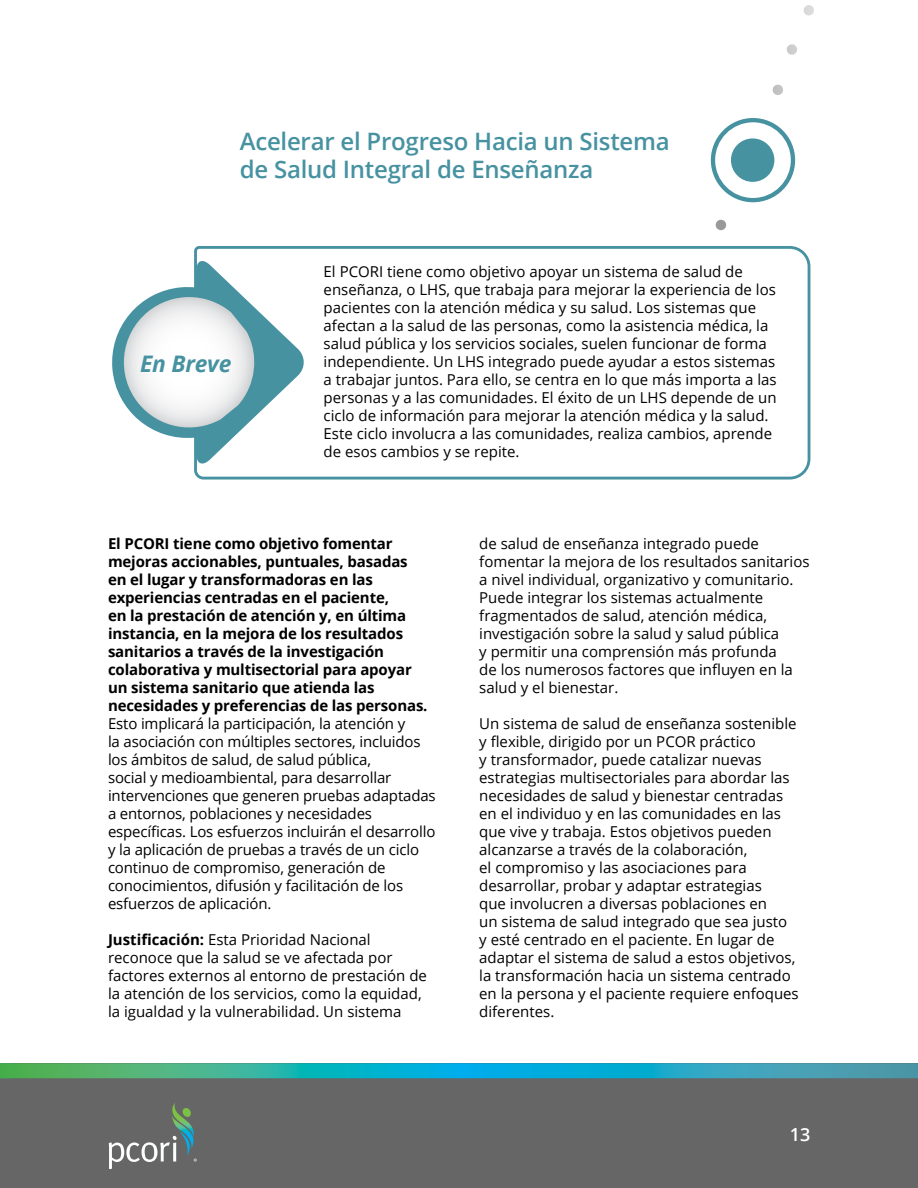
<style>
.page{position:relative;width:918px;height:1188px;background:#fff}
.page>*{position:absolute;margin:0;border:0;box-sizing:border-box;transform-origin:0 0}
.t1{font:600 24px/28.8px "Open Sans";letter-spacing:-.01em;color:#4792a1}
.t2{font:italic 700 22.8px "Open Sans";letter-spacing:-.01em;color:#4792a1}
.t3{font:600 18px "Open Sans";color:#fff}
.t4{font:15px/18px "Open Sans";color:#000}
.s1{font-weight:700}
</style>
<div class="page">
<div style="left:0;top:1063px;width:918px;height:125px;background:#666"></div>
<svg style="left:460px;top:1063px;width:458px;height:15px;background:#25a4c6"></svg>
<svg style="left:0;top:1063px;width:460px;height:15px;background:#30b299"></svg>
<svg style="left:194px;top:246px;width:617px;height:234px"></svg>
<svg style="left:112px;top:258px;width:194px;height:209px"></svg>
<svg style="left:716px;top:220px;width:10px;height:10px"></svg>
<svg style="left:109px;top:1103px;width:88px;height:66px"></svg>
<svg style="left:711px;top:118px;width:84px;height:84px"></svg>
<p class="t1" style="left:240px;top:126px;width:432px">Acelerar el Progreso Hacia un Sistema de Salud Integral de Enseñanza</p>
<p class="t2" style="left:140px;top:348px;width:93px">En Breve</p>
<p class="t4" style="left:324px;top:262px;width:455px">El PCORI tiene como objetivo apoyar un sistema de salud de enseñanza, o LHS, que trabaja para mejorar la experiencia de los pacientes con la atención médica y su salud. Los sistemas que afectan a la salud de las personas, como la asistencia médica, la salud pública y los servicios sociales, suelen funcionar de forma independiente. Un LHS integrado puede ayudar a estos sistemas a trabajar juntos. Para ello, se centra en lo que más importa a las personas y a las comunidades. El éxito de un LHS depende de un ciclo de información para mejorar la atención médica y la salud.<br>Este ciclo involucra a las comunidades, realiza cambios, aprende de esos cambios y se repite.</p>
<p class="t4" style="left:108px;top:534px;width:329px"><span class="s1">El PCORI tiene como objetivo fomentar mejoras accionables, puntuales, basadas<br>en el lugar y transformadoras en las experiencias centradas en el paciente,<br>en la prestación de atención y, en última instancia, en la mejora de los resultados sanitarios a través de la investigación colaborativa y multisectorial para apoyar<br>un sistema sanitario que atienda las necesidades y preferencias de las personas.<br></span>Esto implicará la participación, la atención y<br>la asociación con múltiples sectores, incluidos los ámbitos de salud, de salud pública,<br>social y medioambiental, para desarrollar intervenciones que generen pruebas adaptadas a entornos, poblaciones y necesidades específicas. Los esfuerzos incluirán el desarrollo y la aplicación de pruebas a través de un ciclo continuo de compromiso, generación de conocimientos, difusión y facilitación de los esfuerzos de aplicación.</p>
<p class="t4" style="left:108px;top:930px;width:320px"><span class="s1">Justificación:</span> Esta Prioridad Nacional reconoce que la salud se ve afectada por factores externos al entorno de prestación de la atención de los servicios, como la equidad, la igualdad y la vulnerabilidad. Un sistema</p>
<p class="t4" style="left:479px;top:534px;width:332px">de salud de enseñanza integrado puede fomentar la mejora de los resultados sanitarios a nivel individual, organizativo y comunitario.<br>Puede integrar los sistemas actualmente fragmentados de salud, atención médica, investigación sobre la salud y salud pública<br>y permitir una comprensión más profunda<br>de los numerosos factores que influyen en la salud y el bienestar.</p>
<p class="t4" style="left:479px;top:714px;width:321px">Un sistema de salud de enseñanza sostenible y flexible, dirigido por un PCOR práctico<br>y transformador, puede catalizar nuevas estrategias multisectoriales para abordar las necesidades de salud y bienestar centradas en el individuo y en las comunidades en las que vive y trabaja. Estos objetivos pueden alcanzarse a través de la colaboración,<br>el compromiso y las asociaciones para desarrollar, probar y adaptar estrategias<br>que involucren a diversas poblaciones en<br>un sistema de salud integrado que sea justo<br>y esté centrado en el paciente. En lugar de adaptar el sistema de salud a estos objetivos, la transformación hacia un sistema centrado en la persona y el paciente requiere enfoques diferentes.</p>
<p class="t3" style="left:790px;top:1122px;width:22px">13</p>
</div>
